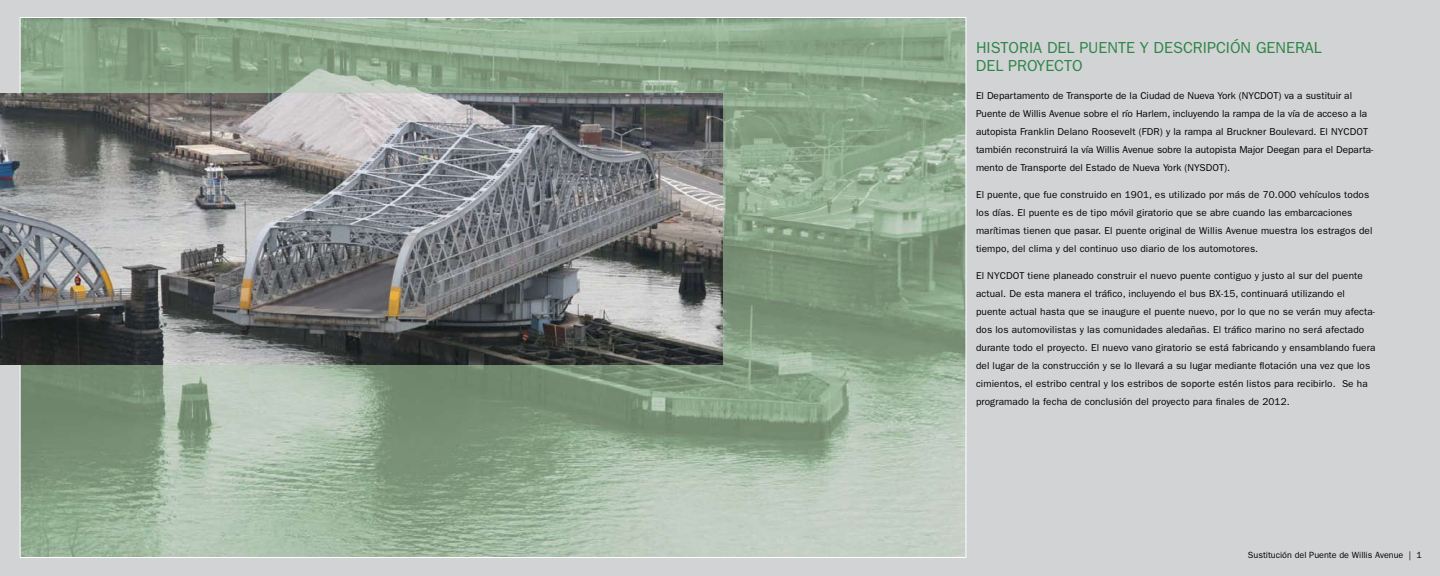
<style>
.page{position:relative;width:1440px;height:576px;background:#d1d3d4}
.page>*{position:absolute;margin:0;border:0;box-sizing:border-box;transform-origin:0 0}
.t1{font:16px "Franklin Gothic";color:#2f8548}
.t2{font:10px/18px "Franklin Gothic";letter-spacing:.01em;color:#000}
.t3{font:9px "Franklin Gothic";color:#000}
</style>
<div class="page">
<img style="left:22px;top:19px;width:942px;height:537px">
<img style="left:0;top:93px;width:722px;height:272px">
<h1 class="t1" style="left:976px;top:38px;width:133px">Historia del puente</h1>
<h1 class="t1" style="left:1140px;top:38px;width:25px">y descr</h1>
<h1 class="t1" style="left:1203px;top:38px;width:74px">ipción genera</h1>
<h1 class="t1" style="left:1314px;top:38px;width:9px">l</h1>
<h1 class="t1" style="left:976px;top:57px;width:71px">del proyect</h1>
<h1 class="t1" style="left:1072px;top:57px;width:12px">o</h1>
<p class="t2" style="left:976px;top:86px;width:399px">El Departamento de Transporte de la Ciudad de Nueva York (NYCDOT) va a sustituir al Puente de Willis Avenue sobre el río Harlem, incluyendo la rampa de la vía de acceso a la autopista Franklin Delano Roosevelt (FDR) y la rampa al Bruckner Boulevard. El NYCDOT también reconstruirá la vía Willis Avenue sobre la autopista Major Deegan para el Departa&shy;mento de Transporte del Estado de Nueva York (NYSDOT).</p>
<p class="t2" style="left:976px;top:185px;width:398px">El puente, que fue construido en 1901, es utilizado por más de 70.000 vehículos todos los días. El puente es de tipo móvil giratorio que se abre cuando las embarcaciones marítimas tienen que pasar. El puente original de Willis Avenue muestra los estragos del tiempo, del clima y del continuo uso diario de los automotores.</p>
<p class="t2" style="left:976px;top:266px;width:401px">El NYCDOT tiene planeado construir el nuevo puente contiguo y justo al sur del puente actual. De esta manera el tráfico, incluyendo el bus BX-15, continuará utilizando el puente actual hasta que se inaugure el puente nuevo, por lo que no se verán muy afecta&shy;dos los automovilistas y las comunidades aledañas. El tráfico marino no será afectado durante todo el proyecto. El nuevo vano giratorio se está fabricando y ensamblando fuera del lugar de la construcción y se lo llevará a su lugar mediante flotación una vez que los cimientos, el estribo central y los estribos de soporte estén listos para recibirlo. Se ha programado la fecha de conclusión del proyecto para finales de 2012.</p>
<p class="t3" style="left:1248px;top:550px;width:165px">Sustitución del Puente de Willis Avenue |</p>
</div>
